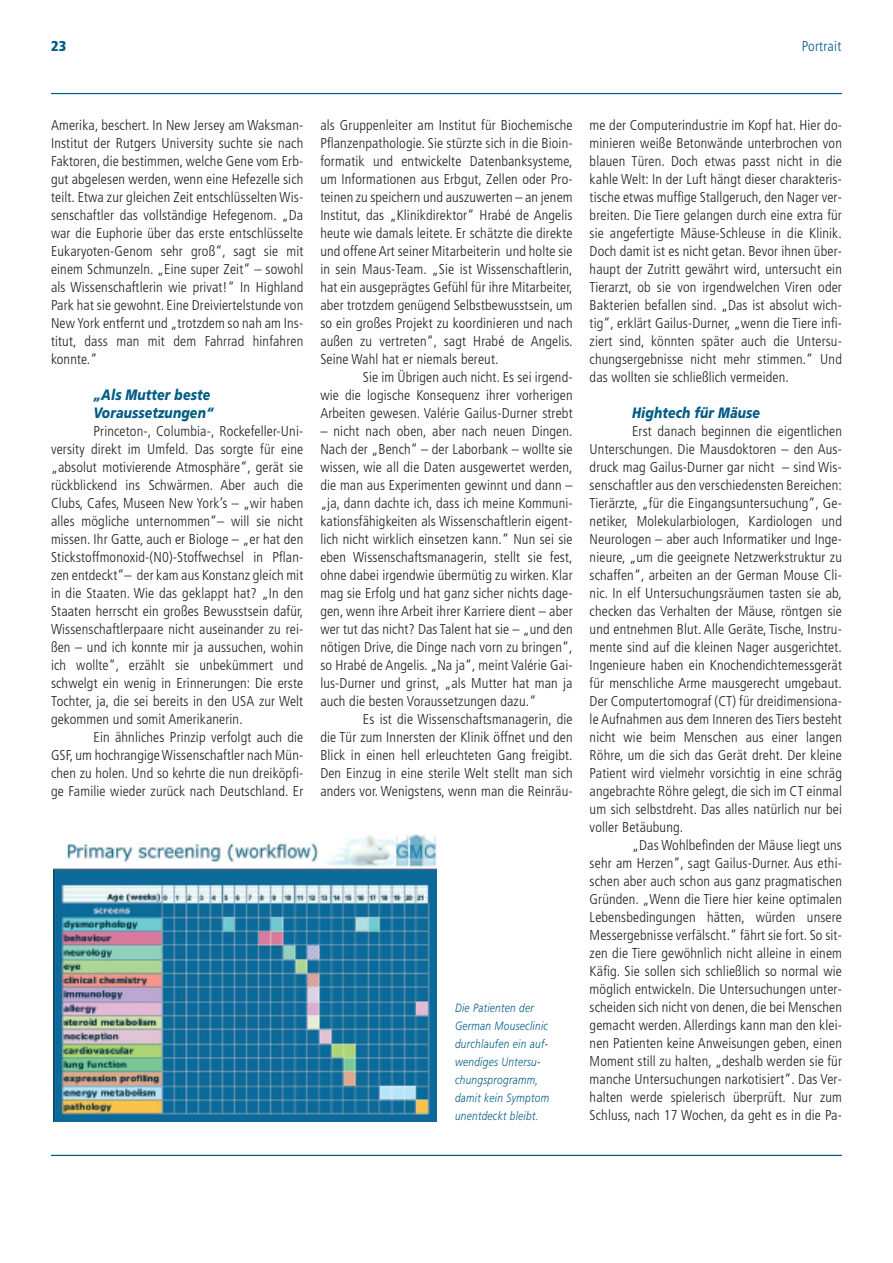
<style>
.page{position:relative;width:893px;height:1263px;background:#fff}
.page>*{position:absolute;margin:0;border:0;box-sizing:border-box;transform-origin:0 0}
.t1{font:italic 900 15px/18px "Frutiger LT";letter-spacing:.01em;color:#005c86;scale:.83 1}
.t2{font:300 condensed 14.25px/18px "Frutiger LT";letter-spacing:.01em;color:#231f20;text-align:justify}
.t3{font:300 condensed 14.25px "Frutiger LT";letter-spacing:.02em;color:#005c86}
.t4{font:900 condensed 14.25px "Frutiger LT";color:#005c86}
.t5{font:italic 300 12px/18px "Frutiger LT";letter-spacing:.03em;color:#005c86;scale:.84 1}
</style>
<div class="page">
<hr style="left:51px;top:93px;width:791px;height:1px;background:#005c86">
<hr style="left:51px;top:1155px;width:791px;height:1px;background:#005c86">
<img style="left:54px;top:834px;width:383px;height:288px">
<p class="t4" style="left:51px;top:40px;width:17px">23</p>
<p class="t3" style="left:802px;top:40px;width:41px">Portrait</p>
<p class="t2" style="left:51px;top:117px;width:254px">Amerika, beschert. In New Jersey am Waksman-Institut der Rutgers University suchte sie nach Faktoren, die bestimmen, welche Gene vom Erb&shy;gut abgelesen werden, wenn eine Hefezelle sich teilt. Etwa zur gleichen Zeit entschlüsselten Wis&shy;senschaftler das vollständige Hefegenom. „Da war die Euphorie über das erste entschlüsselte Eukaryoten-Genom sehr groß“, sagt sie mit einem Schmunzeln. „Eine super Zeit“ – sowohl als Wissenschaftlerin wie privat!“ In Highland Park hat sie gewohnt. Eine Dreiviertelstunde von New York entfernt und „trotzdem so nah am Ins&shy;titut, dass man mit dem Fahrrad hinfahren konnte.“</p>
<p class="t1" style="left:94px;top:386px;width:146px">„Als Mutter beste<br>Voraussetzungen“</p>
<p class="t2" style="left:51px;top:423px;width:254px;text-indent:43px">Princeton-, Columbia-, Rockefeller-Uni&shy;versity direkt im Umfeld. Das sorgte für eine „absolut motivierende Atmosphäre“, gerät sie rückblickend ins Schwärmen. Aber auch die Clubs, Cafes, Museen New York’s – „wir haben alles mögliche unternommen“– will sie nicht missen. Ihr Gatte, auch er Biologe – „er hat den Stickstoffmonoxid-(N0)-Stoffwechsel in Pflan&shy;zen entdeckt“– der kam aus Konstanz gleich mit in die Staaten. Wie das geklappt hat? „In den Staaten herrscht ein großes Bewusstsein dafür, Wissenschaftlerpaare nicht auseinander zu rei&shy;ßen – und ich konnte mir ja aussuchen, wohin ich wollte“, erzählt sie unbekümmert und schwelgt ein wenig in Erinnerungen: Die erste Tochter, ja, die sei bereits in den USA zur Welt gekommen und somit Amerikanerin.</p>
<p class="t2" style="left:51px;top:729px;width:254px;text-indent:43px">Ein ähnliches Prinzip verfolgt auch die GSF, um hochrangige Wissenschaftler nach Mün&shy;chen zu holen. Und so kehrte die nun dreiköpfi&shy;ge Familie wieder zurück nach Deutschland. Er</p>
<p class="t2" style="left:320px;top:117px;width:254px">als Gruppenleiter am Institut für Biochemische Pflanzenpathologie. Sie stürzte sich in die Bioin&shy;formatik und entwickelte Datenbanksysteme, um Informationen aus Erbgut, Zellen oder Pro&shy;teinen zu speichern und auszuwerten – an jenem Institut, das „Klinikdirektor“ Hrabé de Angelis heute wie damals leitete. Er schätzte die direkte und offene Art seiner Mitarbeiterin und holte sie in sein Maus-Team. „Sie ist Wissenschaftlerin, hat ein ausgeprägtes Gefühl für ihre Mitarbeiter, aber trotzdem genügend Selbstbewusstsein, um so ein großes Projekt zu koordinieren und nach außen zu vertreten“, sagt Hrabé de Angelis.<br>Seine Wahl hat er niemals bereut.</p>
<p class="t2" style="left:320px;top:369px;width:254px;text-indent:43px">Sie im Übrigen auch nicht. Es sei irgend&shy;wie die logische Konsequenz ihrer vorherigen Arbeiten gewesen. Valérie Gailus-Durner strebt</p>
<p class="t2" style="left:320px;top:423px;width:254px">– nicht nach oben, aber nach neuen Dingen.<br>Nach der „Bench“ – der Laborbank – wollte sie wissen, wie all die Daten ausgewertet werden, die man aus Experimenten gewinnt und dann – „ja, dann dachte ich, dass ich meine Kommuni&shy;kationsfähigkeiten als Wissenschaftlerin eigent&shy;lich nicht wirklich einsetzen kann.“ Nun sei sie eben Wissenschaftsmanagerin, stellt sie fest, ohne dabei irgendwie übermütig zu wirken. Klar mag sie Erfolg und hat ganz sicher nichts dage&shy;gen, wenn ihre Arbeit ihrer Karriere dient – aber wer tut das nicht? Das Talent hat sie – „und den nötigen Drive, die Dinge nach vorn zu bringen“, so Hrabé de Angelis. „Na ja“, meint Valérie Gai&shy;lus-Durner und grinst, „als Mutter hat man ja auch die besten Voraussetzungen dazu.“</p>
<p class="t2" style="left:320px;top:711px;width:254px;text-indent:43px">Es ist die Wissenschaftsmanagerin, die die Tür zum Innersten der Klinik öffnet und den Blick in einen hell erleuchteten Gang freigibt.<br>Den Einzug in eine sterile Welt stellt man sich anders vor. Wenigstens, wenn man die Reinräu-</p>
<p class="t5" style="left:455px;top:999px;width:114px">Die Patienten der<br>German Mouseclinic durchlaufen ein auf&shy;wendiges Untersu&shy;chungsprogramm, damit kein Symptom unentdeckt bleibt.</p>
<p class="t2" style="left:590px;top:117px;width:254px">me der Computerindustrie im Kopf hat. Hier do&shy;minieren weiße Betonwände unterbrochen von blauen Türen. Doch etwas passt nicht in die kahle Welt: In der Luft hängt dieser charakteris&shy;tische etwas muffige Stallgeruch, den Nager ver&shy;breiten. Die Tiere gelangen durch eine extra für sie angefertigte Mäuse-Schleuse in die Klinik.<br>Doch damit ist es nicht getan. Bevor ihnen über&shy;haupt der Zutritt gewährt wird, untersucht ein Tierarzt, ob sie von irgendwelchen Viren oder Bakterien befallen sind. „Das ist absolut wich&shy;tig“, erklärt Gailus-Durner, „wenn die Tiere infi&shy;ziert sind, könnten später auch die Untersu&shy;chungsergebnisse nicht mehr stimmen.“ Und das wollten sie schließlich vermeiden.</p>
<p class="t1" style="left:632px;top:404px;width:156px">Hightech für Mäuse</p>
<p class="t2" style="left:590px;top:423px;width:254px;text-indent:43px">Erst danach beginnen die eigentlichen Unterschungen. Die Mausdoktoren – den Aus&shy;druck mag Gailus-Durner gar nicht – sind Wis&shy;senschaftler aus den verschiedensten Bereichen:<br>Tierärzte, „für die Eingangsuntersuchung“, Ge&shy;netiker, Molekularbiologen, Kardiologen und Neurologen – aber auch Informatiker und Inge&shy;nieure, „um die geeignete Netzwerkstruktur zu schaffen“, arbeiten an der German Mouse Cli&shy;nic. In elf Untersuchungsräumen tasten sie ab, checken das Verhalten der Mäuse, röntgen sie und entnehmen Blut. Alle Geräte, Tische, Instru&shy;mente sind auf die kleinen Nager ausgerichtet.<br>Ingenieure haben ein Knochendichtemessgerät für menschliche Arme mausgerecht umgebaut.<br>Der Computertomograf (CT) für dreidimensiona&shy;le Aufnahmen aus dem Inneren des Tiers besteht nicht wie beim Menschen aus einer langen Röhre, um die sich das Gerät dreht. Der kleine Patient wird vielmehr vorsichtig in eine schräg angebrachte Röhre gelegt, die sich im CT einmal um sich selbstdreht. Das alles natürlich nur bei voller Betäubung.</p>
<p class="t2" style="left:590px;top:837px;width:254px;text-indent:43px">„Das Wohlbefinden der Mäuse liegt uns sehr am Herzen“, sagt Gailus-Durner. Aus ethi&shy;schen aber auch schon aus ganz pragmatischen Gründen. „Wenn die Tiere hier keine optimalen Lebensbedingungen hätten, würden unsere Messergebnisse verfälscht.“ fährt sie fort. So sit&shy;zen die Tiere gewöhnlich nicht alleine in einem Käfig. Sie sollen sich schließlich so normal wie möglich entwickeln. Die Untersuchungen unter&shy;scheiden sich nicht von denen, die bei Menschen gemacht werden. Allerdings kann man den klei&shy;nen Patienten keine Anweisungen geben, einen Moment still zu halten, „deshalb werden sie für manche Untersuchungen narkotisiert“. Das Ver&shy;halten werde spielerisch überprüft. Nur zum Schluss, nach 17 Wochen, da geht es in die Pa-</p>
</div>
